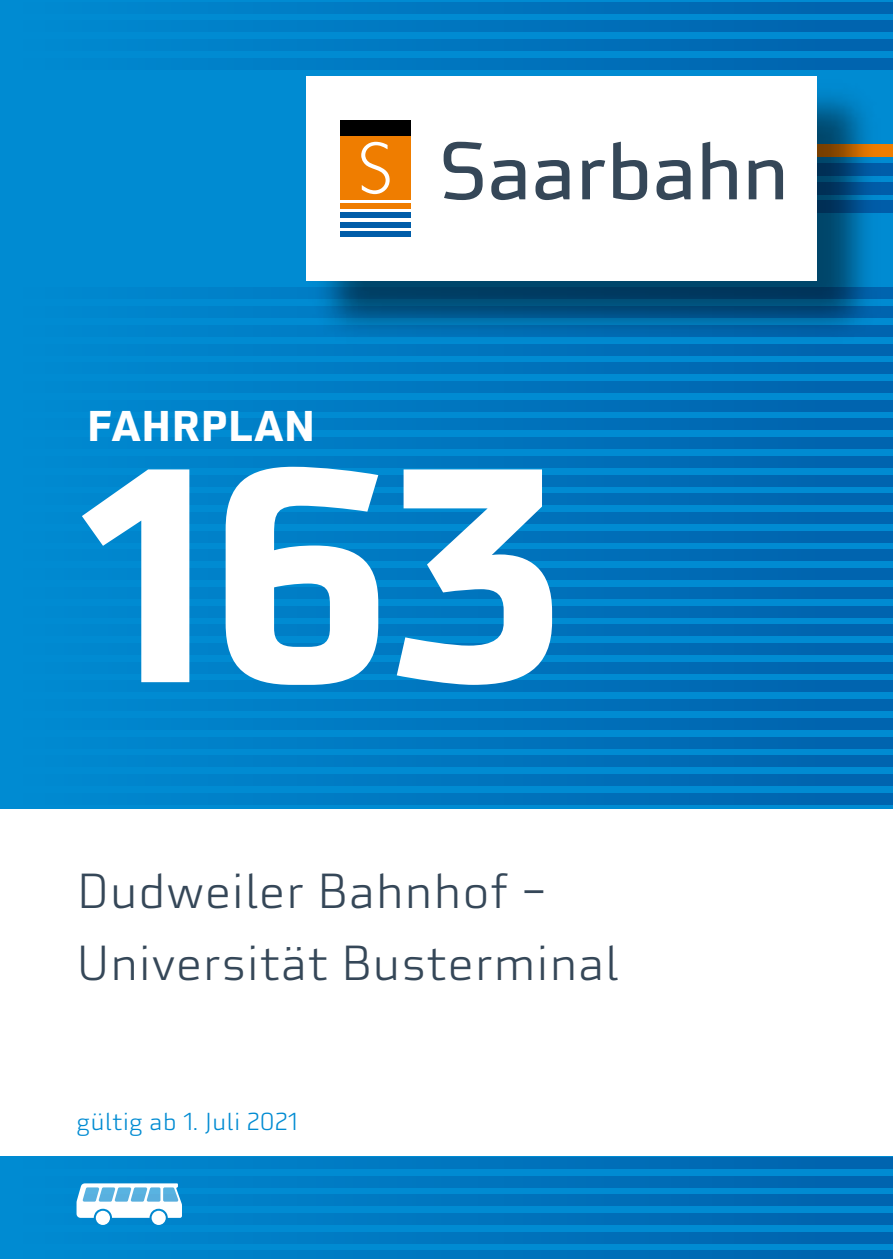
<style>
.page{position:relative;width:893px;height:1259px;background:#fff}
.page>*{position:absolute;margin:0;border:0;box-sizing:border-box;transform-origin:0 0}
.t1{font:700 297px "Utility Pro";color:#fff}
.t2{font:300 48px/72px "Utility Pro";color:#354758}
.t3{font:700 42px "Utility Pro";color:#fff}
.t4{font:300 24px "Utility Pro";color:#008bd2}
</style>
<div class="page">
<div style="left:0;top:0;width:893px;height:808px;background:#008bd2"></div>
<div style="left:0;top:1157px;width:893px;height:102px;background:#008bd2"></div>
<svg style="left:234px;top:58px;width:659px;height:12px;fill:#0071ba"></svg>
<div style="left:0;top:287px;width:893px;height:12px;background:#0084cb"></div>
<div style="left:0;top:306px;width:893px;height:12px;background:#0084cb"></div>
<div style="left:0;top:325px;width:893px;height:12px;background:#0084cb"></div>
<div style="left:0;top:344px;width:893px;height:11px;background:#0084cb"></div>
<svg style="left:234px;top:362px;width:659px;height:12px;fill:#0071ba"></svg>
<svg style="left:234px;top:381px;width:659px;height:12px;fill:#0071ba"></svg>
<svg style="left:234px;top:400px;width:659px;height:12px;fill:#0071ba"></svg>
<svg style="left:234px;top:418px;width:659px;height:12px;fill:#0071ba"></svg>
<svg style="left:234px;top:437px;width:659px;height:12px;fill:#0071ba"></svg>
<svg style="left:234px;top:456px;width:659px;height:12px;fill:#0071ba"></svg>
<svg style="left:234px;top:475px;width:659px;height:11px;fill:#0071ba"></svg>
<svg style="left:234px;top:493px;width:659px;height:12px;fill:#0071ba"></svg>
<svg style="left:234px;top:512px;width:659px;height:12px;fill:#0071ba"></svg>
<svg style="left:234px;top:531px;width:659px;height:12px;fill:#0071ba"></svg>
<svg style="left:234px;top:549px;width:659px;height:12px;fill:#0071ba"></svg>
<svg style="left:234px;top:568px;width:659px;height:12px;fill:#0071ba"></svg>
<svg style="left:234px;top:587px;width:659px;height:12px;fill:#0071ba"></svg>
<svg style="left:234px;top:606px;width:659px;height:11px;fill:#0071ba"></svg>
<svg style="left:234px;top:624px;width:659px;height:12px;fill:#0071ba"></svg>
<svg style="left:234px;top:643px;width:659px;height:12px;fill:#0071ba"></svg>
<svg style="left:234px;top:662px;width:659px;height:12px;fill:#0071ba"></svg>
<svg style="left:234px;top:680px;width:659px;height:12px;fill:#0071ba"></svg>
<svg style="left:234px;top:1157px;width:659px;height:11px;fill:#0071ba"></svg>
<svg style="left:234px;top:699px;width:659px;height:12px;fill:#0071ba"></svg>
<svg style="left:234px;top:1176px;width:659px;height:11px;fill:#0071ba"></svg>
<svg style="left:234px;top:718px;width:659px;height:12px;fill:#0071ba"></svg>
<svg style="left:76px;top:1194px;width:817px;height:12px;fill:#0072bb"></svg>
<svg style="left:234px;top:737px;width:659px;height:11px;fill:#0071ba"></svg>
<svg style="left:76px;top:1213px;width:817px;height:12px;fill:#0073bc"></svg>
<svg style="left:234px;top:755px;width:659px;height:12px;fill:#0071ba"></svg>
<svg style="left:234px;top:1232px;width:659px;height:11px;fill:#0071ba"></svg>
<svg style="left:234px;top:774px;width:659px;height:12px;fill:#0071ba"></svg>
<svg style="left:234px;top:1250px;width:659px;height:9px;fill:#0071ba"></svg>
<svg style="left:234px;top:793px;width:659px;height:11px;fill:#0071ba"></svg>
<svg style="left:234px;top:39px;width:659px;height:12px;fill:#0071ba"></svg>
<svg style="left:234px;top:20px;width:659px;height:12px;fill:#0071ba"></svg>
<svg style="left:234px;top:2px;width:659px;height:12px;fill:#0071ba"></svg>
<svg style="left:77px;top:1183px;width:105px;height:34px;background:#b8ddf1"></svg>
<div style="left:96px;top:1210px;width:14px;height:15px;background:#fff;border-radius:50%"></div>
<div style="left:152px;top:1210px;width:14px;height:15px;background:#fff;border-radius:50%"></div>
<div style="left:783px;top:201px;width:110px;height:12px;background:#005da9"></div>
<div style="left:783px;top:182px;width:110px;height:12px;background:#005da9"></div>
<div style="left:783px;top:163px;width:110px;height:12px;background:#005da9"></div>
<div style="left:783px;top:145px;width:110px;height:12px;background:#ef7d00"></div>
<img style="left:317px;top:94px;width:574px;height:261px">
<div style="left:306px;top:77px;width:511px;height:204px;background:#fff"></div>
<div style="left:340px;top:222px;width:71px;height:6px;background:#005da9"></div>
<div style="left:340px;top:212px;width:71px;height:6px;background:#005da9"></div>
<div style="left:340px;top:203px;width:71px;height:6px;background:#ef7d00"></div>
<div style="left:340px;top:136px;width:71px;height:64px;background:#ef7d00"></div>
<div style="left:340px;top:121px;width:71px;height:15px;background:#000"></div>
<svg style="left:444px;top:142px;width:39px;height:58px"></svg>
<svg style="left:491px;top:160px;width:34px;height:40px"></svg>
<svg style="left:535px;top:160px;width:34px;height:40px"></svg>
<svg style="left:582px;top:160px;width:23px;height:39px"></svg>
<svg style="left:613px;top:142px;width:34px;height:58px"></svg>
<svg style="left:656px;top:160px;width:34px;height:40px"></svg>
<svg style="left:702px;top:142px;width:35px;height:57px"></svg>
<svg style="left:749px;top:160px;width:34px;height:39px"></svg>
<svg style="left:361px;top:142px;width:29px;height:52px"></svg>
<div style="left:340px;top:231px;width:71px;height:6px;background:#005da9"></div>
<p class="t3" style="left:87px;top:398px;width:230px">FAHRPLAN</p>
<h1 class="t1" style="left:77px;top:384px;width:492px">163</h1>
<p class="t2" style="left:77px;top:855px;width:545px">Dudweiler Bahnhof –<br>Universität Busterminal</p>
<p class="t4" style="left:77px;top:1107px;width:223px">gültig ab 1. Juli 2021</p>
</div>
